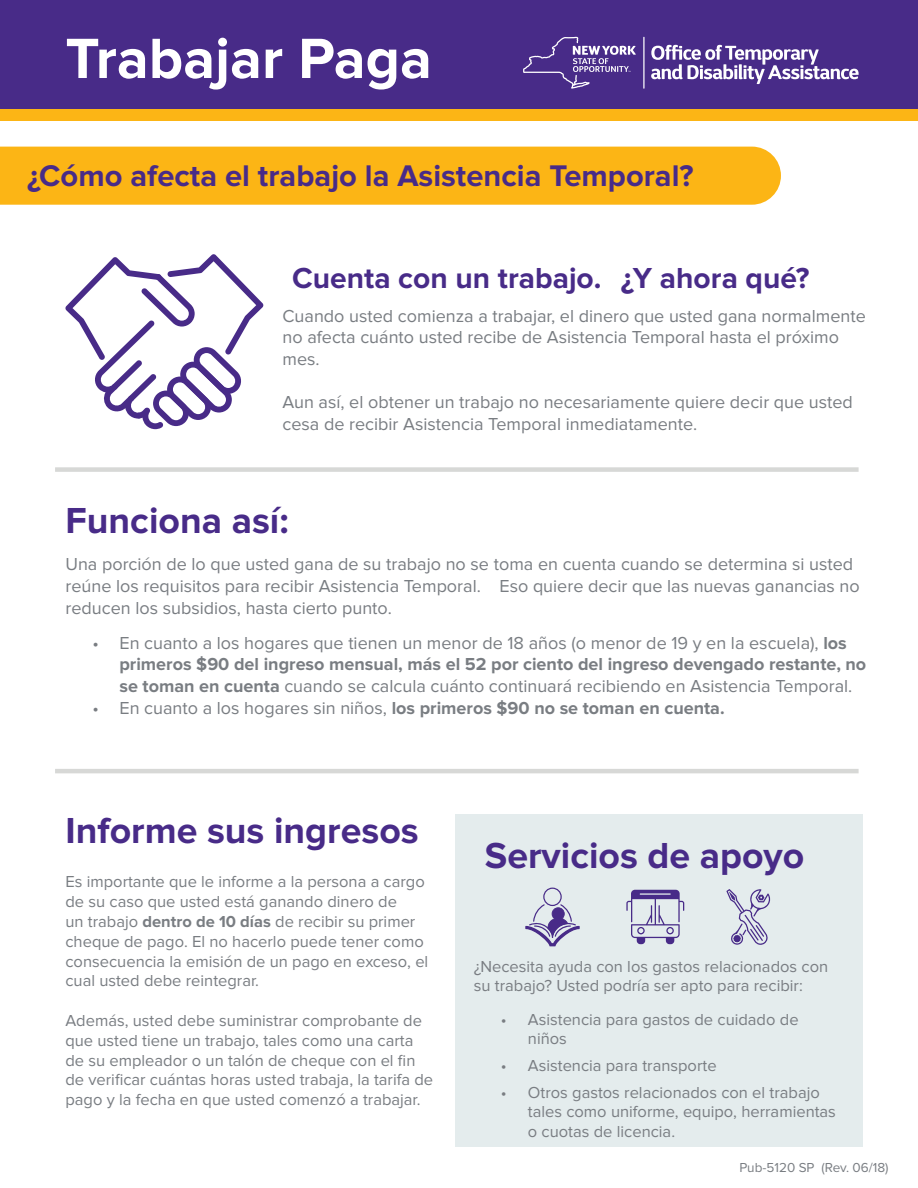
<style>
.page{position:relative;width:918px;height:1188px;background:#fff}
.page>*{position:absolute;margin:0;border:0;box-sizing:border-box;transform-origin:0 0}
.t1{font:700 58.8px "Proxima Nova";color:#fff}
.t2{font:700 37.5px "Proxima Nova";color:#482b88}
.t3{font:700 30.9px "Proxima Nova";color:#482b88}
.t4{font:700 30px "Proxima Nova";color:#482b88}
.t5{font:18px/21.6px "Proxima Nova";color:#797d82}
.t6{font:700 18px "Proxima Nova";color:#797d82}
.t7{font:16.5px/19.8px "Proxima Nova";color:#797d82}
.t8{font:13.5px "Proxima Nova";color:#797d82}
.s1{font-weight:700}
.s2{font-weight:400}
</style>
<div class="page">
<div style="left:455px;top:814px;width:408px;height:332px;background:#e4eced"></div>
<div style="left:0;top:0;width:918px;height:109px;background:#482b88"></div>
<div style="left:0;top:109px;width:918px;height:11px;background:#fcb515"></div>
<svg style="left:651px;top:45px;width:208px;height:39px"></svg>
<hr style="left:643px;top:37px;width:2px;height:52px;background:#fff">
<svg style="left:523px;top:37px;width:113px;height:52px"></svg>
<svg style="left:65px;top:254px;width:199px;height:175px"></svg>
<div style="left:0;top:147px;width:781px;height:58px;background:#fcb515"></div>
<svg style="left:525px;top:888px;width:55px;height:58px"></svg>
<svg style="left:626px;top:890px;width:58px;height:54px"></svg>
<svg style="left:726px;top:889px;width:45px;height:56px"></svg>
<hr style="left:55px;top:769px;width:804px;height:4px;background:#d7d8d6">
<div style="left:55px;top:467px;width:804px;height:5px;background:#d7d8d6"></div>
<p class="t1" style="left:65px;top:25px;width:368px">Trabajar Paga</p>
<p class="t3" style="left:27px;top:158px;width:668px">¿Cómo afecta el trabajo la Asistencia Temporal?</p>
<p class="t4" style="left:292px;top:261px;width:519px">Cuenta con un trabajo. ¿Y ahora qué?</p>
<p class="t5" style="left:282px;top:305px;width:585px">Cuando usted comienza a trabajar, el dinero que usted gana normalmente no afecta cuánto usted recibe de Asistencia Temporal hasta el próximo mes.</p>
<p class="t5" style="left:282px;top:391px;width:572px">Aun así, el obtener un trabajo no necesariamente quiere decir que usted cesa de recibir Asistencia Temporal inmediatamente.</p>
<p class="t2" style="left:65px;top:499px;width:225px">Funciona así:</p>
<p class="t5" style="left:65px;top:554px;width:796px">Una porción de lo que usted gana de su trabajo no se toma en cuenta cuando se determina si usted reúne los requisitos para recibir Asistencia Temporal. Eso quiere decir que las nuevas ganancias no reducen los subsidios, hasta cierto punto.</p>
<p class="t5" style="left:119px;top:632px;width:748px;text-indent:-27px">• En cuanto a los hogares que tienen un menor de 18 años (o menor de 19 y en la escuela), <span class="s1">los primeros $90 del ingreso mensual, más el 52 por ciento del ingreso devengado restante, no se toman en cuenta</span> cuando se calcula cuánto continuará recibiendo en Asistencia Temporal.</p>
<p class="t6" style="left:92px;top:697px;width:634px"><span class="s2">• En cuanto a los hogares sin niños,</span> los primeros $90 no se toman en cuenta.</p>
<p class="t2" style="left:65px;top:809px;width:355px">Informe sus ingresos</p>
<p class="t7" style="left:65px;top:872px;width:364px">Es importante que le informe a la persona a cargo de su caso que usted está ganando dinero de<br>un trabajo <span class="s1">dentro de 10 días</span> de recibir su primer cheque de pago. El no hacerlo puede tener como consecuencia la emisión de un pago en exceso, el cual usted debe reintegrar.</p>
<p class="t7" style="left:65px;top:1011px;width:369px">Además, usted debe suministrar comprobante de que usted tiene un trabajo, tales como una carta de su empleador o un talón de cheque con el fin de verificar cuántas horas usted trabaja, la tarifa de pago y la fecha en que usted comenzó a trabajar.</p>
<p class="t2" style="left:485px;top:834px;width:321px">Servicios de apoyo</p>
<p class="t7" style="left:474px;top:956px;width:356px">¿Necesita ayuda con los gastos relacionados con su trabajo? Usted podría ser apto para recibir:</p>
<p class="t7" style="left:528px;top:1010px;width:272px;text-indent:-27px">• Asistencia para gastos de cuidado de niños</p>
<p class="t7" style="left:501px;top:1056px;width:217px">• Asistencia para transporte</p>
<p class="t7" style="left:528px;top:1082px;width:310px;text-indent:-27px">• Otros gastos relacionados con el trabajo tales como uniforme, equipo, herramientas o cuotas de licencia.</p>
<p class="t8" style="left:739px;top:1159px;width:151px">Pub-5120 SP (Rev. 06/18)</p>
</div>
